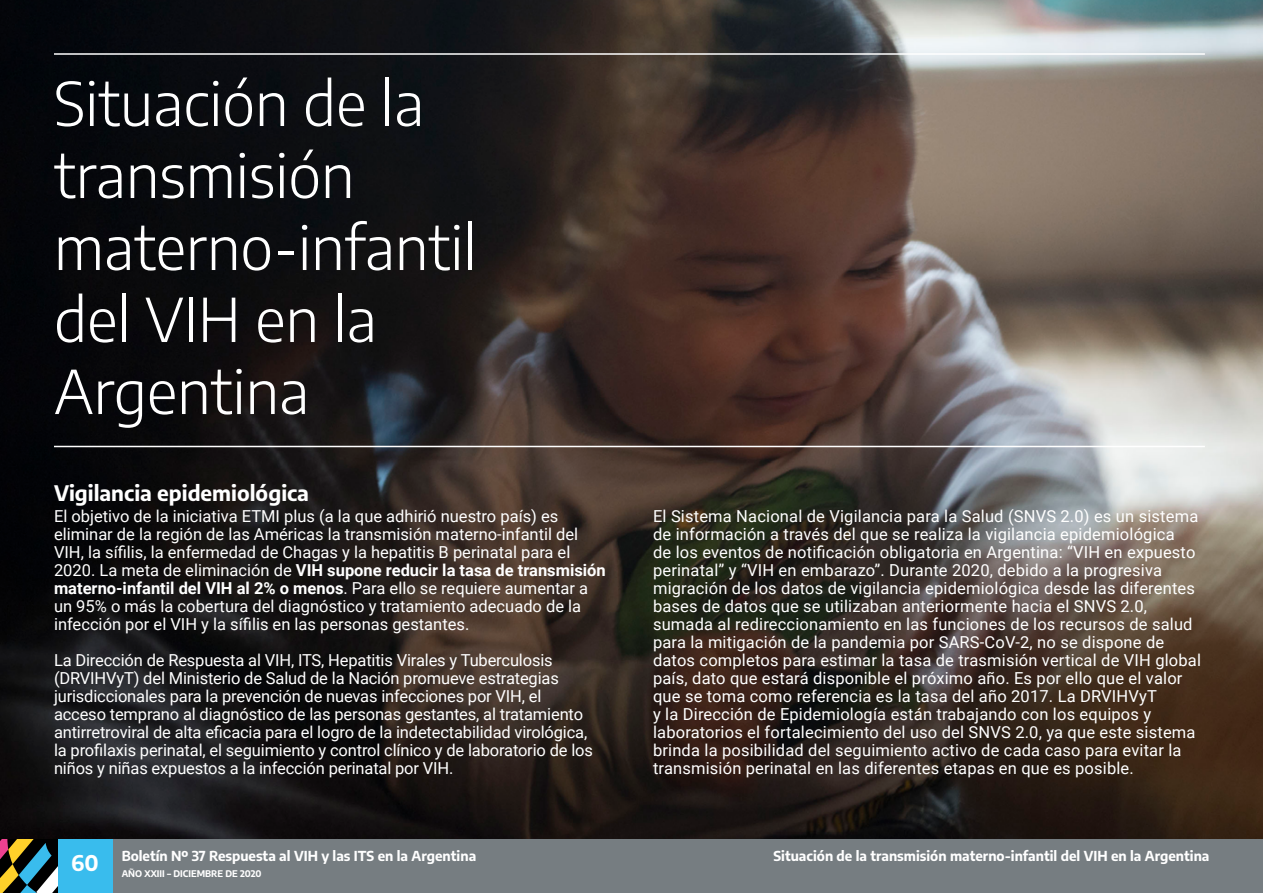
<style>
.page{position:relative;width:1263px;height:893px;background:#fff}
.page>*{position:absolute;margin:0;border:0;box-sizing:border-box;transform-origin:0 0}
.t1{font:300 60px/72px "Encode Sans";color:#fff}
.t2{font:700 21.3px "Encode Sans";color:#fff}
.t3{font:700 21px "Encode Sans";color:#fff}
.t4{font:16.5px/18px "Roboto";letter-spacing:.01em;color:#fff}
.t5{font:16.5px/18px "Roboto";letter-spacing:-.01em;color:#fff}
.t6{font:700 13.5px "Encode Sans";color:#fff}
.t7{font:700 9px "Encode Sans";color:#fff}
.s1{font-weight:700}
</style>
<div class="page">
<div style="left:0;top:838px;width:1263px;height:55px;background:#767d81"></div>
<div style="left:58px;top:838px;width:54px;height:55px;background:#39bced"></div>
<svg style="left:0;top:838px;width:58px;height:55px;background:#575f4d"></svg>
<img style="left:0;top:0;width:1263px;height:838px">
<hr style="left:54px;top:446px;width:1151px;height:1px;background:#fff">
<hr style="left:54px;top:53px;width:1151px;height:2px;background:#fff">
<h1 class="t1" style="left:54px;top:65px;width:424px">Situación de la transmisión materno-infantil del VIH en la<br>Argentina</h1>
<p class="t3" style="left:54px;top:477px;width:257px">Vigilancia epidemiológica</p>
<p class="t4" style="left:54px;top:507px;width:553px">El objetivo de la iniciativa ETMI plus (a la que adhirió nuestro país) es eliminar de la región de las Américas la transmisión materno-infantil del VIH, la sífilis, la enfermedad de Chagas y la hepatitis B perinatal para el 2020. La meta de eliminación de <span class="s1">VIH supone reducir la tasa de transmisión materno-infantil del VIH al 2% o menos</span>. Para ello se requiere aumentar a un 95% o más la cobertura del diagnóstico y tratamiento adecuado de la infección por el VIH y la sífilis en las personas gestantes.</p>
<p class="t5" style="left:54px;top:651px;width:540px">La Dirección de Respuesta al VIH, ITS, Hepatitis Virales y Tuberculosis (DRVIHVyT) del Ministerio de Salud de la Nación promueve estrategias jurisdiccionales para la prevención de nuevas infecciones por VIH, el acceso temprano al diagnóstico de las personas gestantes, al tratamiento antirretroviral de alta eficacia para el logro de la indetectabilidad virológica, la profilaxis perinatal, el seguimiento y control clínico y de laboratorio de los niños y niñas expuestos a la infección perinatal por VIH.</p>
<p class="t2" style="left:71px;top:847px;width:29px">60</p>
<p class="t6" style="left:122px;top:846px;width:356px">Boletín Nº 37 Respuesta al VIH y las ITS en la Argentina</p>
<p class="t7" style="left:122px;top:866px;width:141px">AÑO XXIII – DICIEMBRE DE 2020</p>
<p class="t4" style="left:653px;top:507px;width:549px">El Sistema Nacional de Vigilancia para la Salud (SNVS 2.0) es un sistema de información a través del que se realiza la vigilancia epidemiológica<br>de los eventos de notificación obligatoria en Argentina: “VIH en expuesto perinatal” y “VIH en embarazo”. Durante 2020, debido a la progresiva migración de los datos de vigilancia epidemiológica desde las diferentes bases de datos que se utilizaban anteriormente hacia el SNVS 2.0, sumada al redireccionamiento en las funciones de los recursos de salud para la mitigación de la pandemia por SARS-CoV-2, no se dispone de datos completos para estimar la tasa de trasmisión vertical de VIH global país, dato que estará disponible el próximo año. Es por ello que el valor que se toma como referencia es la tasa del año 2017. La DRVIHVyT<br>y la Dirección de Epidemiología están trabajando con los equipos y laboratorios el fortalecimiento del uso del SNVS 2.0, ya que este sistema brinda la posibilidad del seguimiento activo de cada caso para evitar la transmisión perinatal en las diferentes etapas en que es posible.</p>
<p class="t6" style="left:773px;top:846px;width:437px">Situación de la transmisión materno-infantil del VIH en la Argentina</p>
</div>
